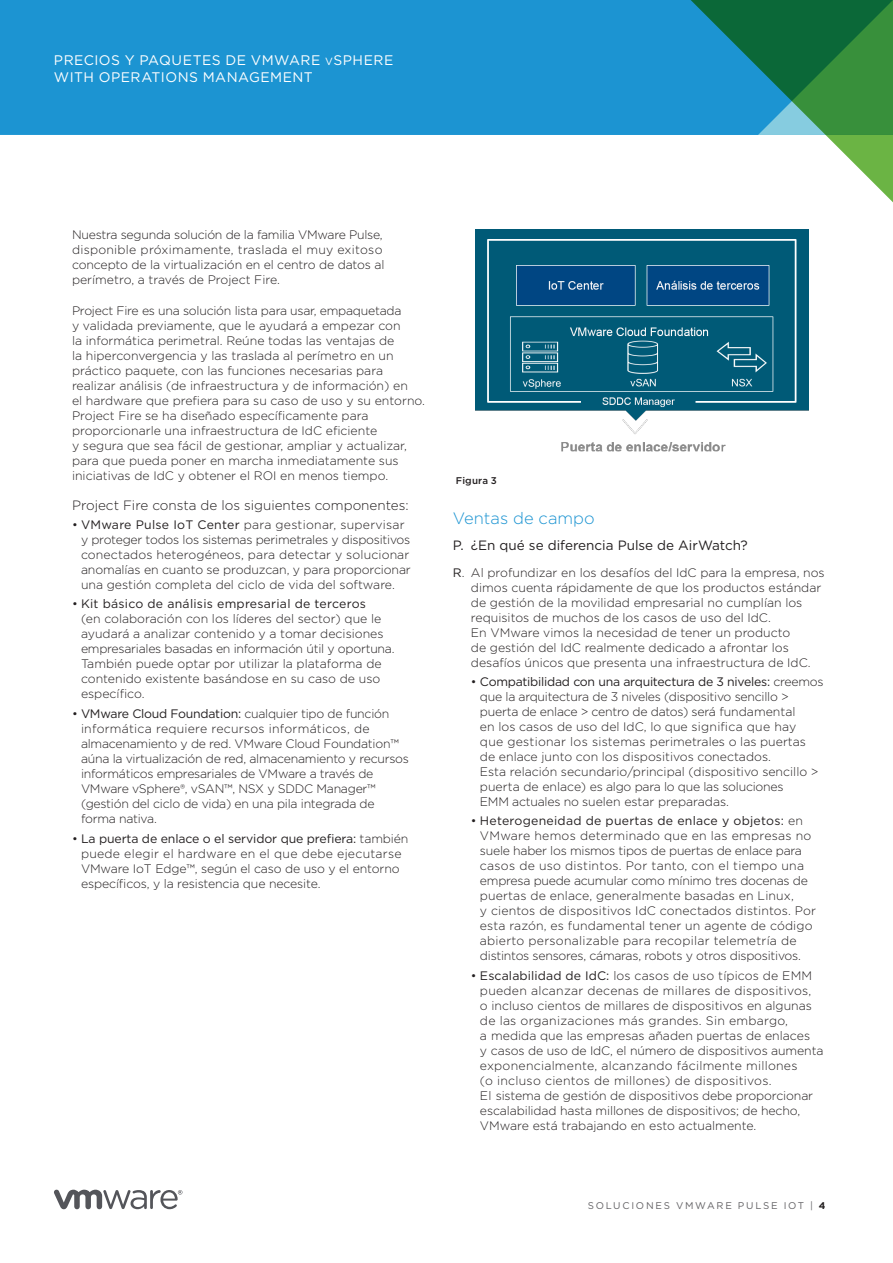
<style>
.page{position:relative;width:893px;height:1263px;background:#fff}
.page>*{position:absolute;margin:0;border:0;box-sizing:border-box;transform-origin:0 0}
._4a__SUBHEAD-1{font:300 16.5px "Gotham";color:#1c94d2}
.FOLIO-WHITE{font:13.8px/17.2px "Gotham";letter-spacing:.035em;color:#fff}
._5a__QUESTION-SUBHEA{font:300 13.5px "Gotham";color:#231f20}
._5a__QUESTION-SUBHEA-2{font:13.5px "Gotham";color:#231f20}
._5a__QUESTION-SUBHEA-3{font:300 12.3px/15px "Gotham";color:#231f20}
._5a__QUESTION-SUBHEA-4{font:300 12.3px/15px "Gotham";letter-spacing:-.02em;color:#231f20}
.FOLIO-BOTTOM-GRAY{font:9.75px "Gotham";letter-spacing:.18em;color:#636265}
._7a__CAPTION_BODY{font:500 9.75px "Gotham";letter-spacing:.015em;color:#231f20}
.s1{font-size:10.35px}
.s2{font-weight:400}
.s3{font-weight:700;color:#231f20}
</style>
<div class="page">
<svg style="left:54px;top:1190px;width:128px;height:19px"></svg>
<div style="left:0;top:0;width:893px;height:135px;background:#1c94d2"></div>
<svg style="left:691px;top:0;width:202px;height:203px"></svg>
<img style="left:476px;top:229px;width:333px;height:223px">
<p class="FOLIO-WHITE" style="left:54px;top:51px;width:341px">PRECIOS Y PAQUETES DE VMWARE <span class="s1">v</span>SPHERE<br>WITH OPERATIONS MANAGEMENT</p>
<p class="_5a__QUESTION-SUBHEA-3" style="left:72px;top:227px;width:314px">Nuestra segunda solución de la familia VMware Pulse, disponible próximamente, traslada el muy exitoso concepto de la virtualización en el centro de datos al perímetro, a través de Project Fire.</p>
<p class="_5a__QUESTION-SUBHEA-3" style="left:72px;top:302px;width:355px">Project Fire es una solución lista para usar, empaquetada<br>y validada previamente, que le ayudará a empezar con<br>la informática perimetral. Reúne todas las ventajas de<br>la hiperconvergencia y las traslada al perímetro en un práctico paquete, con las funciones necesarias para realizar análisis (de infraestructura y de información) en<br>el hardware que prefiera para su caso de uso y su entorno.<br>Project Fire se ha diseñado específicamente para proporcionarle una infraestructura de IdC eficiente<br>y segura que sea fácil de gestionar, ampliar y actualizar, para que pueda poner en marcha inmediatamente sus iniciativas de IdC y obtener el ROI en menos tiempo.</p>
<p class="_5a__QUESTION-SUBHEA" style="left:72px;top:496px;width:338px">Project Fire consta de los siguientes componentes:</p>
<p class="_5a__QUESTION-SUBHEA-3" style="left:81px;top:517px;width:331px;text-indent:-9px">• <span class="s2">VMware Pulse IoT Center</span> para gestionar, supervisar y proteger todos los sistemas perimetrales y dispositivos conectados heterogéneos, para detectar y solucionar anomalías en cuanto se produzcan, y para proporcionar una gestión completa del ciclo de vida del software.</p>
<p class="_5a__QUESTION-SUBHEA-3" style="left:81px;top:596px;width:315px;text-indent:-9px">• <span class="s2">Kit básico de análisis empresarial de terceros<br></span>(en colaboración con los líderes del sector) que le ayudará a analizar contenido y a tomar decisiones empresariales basadas en información útil y oportuna.<br>También puede optar por utilizar la plataforma de contenido existente basándose en su caso de uso específico.</p>
<p class="_5a__QUESTION-SUBHEA-4" style="left:81px;top:706px;width:330px;text-indent:-9px">• <span class="s2">VMware Cloud Foundation:</span> cualquier tipo de función informática requiere recursos informáticos, de almacenamiento y de red. VMware Cloud Foundation™ aúna la virtualización de red, almacenamiento y recursos informáticos empresariales de VMware a través de VMware vSphere®, vSAN™, NSX y SDDC Manager™ (gestión del ciclo de vida) en una pila integrada de forma nativa.</p>
<p class="_5a__QUESTION-SUBHEA-3" style="left:81px;top:830px;width:329px;text-indent:-9px">• <span class="s2">La puerta de enlace o el servidor que prefiera:</span> también puede elegir el hardware en el que debe ejecutarse VMware IoT Edge™, según el caso de uso y el entorno específicos, y la resistencia que necesite.</p>
<p class="_7a__CAPTION_BODY" style="left:456px;top:474px;width:43px">Figura 3</p>
<p class="_4a__SUBHEAD-1" style="left:453px;top:508px;width:143px">Ventas de campo</p>
<p class="_5a__QUESTION-SUBHEA-2" style="left:453px;top:536px;width:296px">P. ¿En qué se diferencia Pulse de AirWatch?</p>
<p class="_5a__QUESTION-SUBHEA-3" style="left:471px;top:564px;width:355px;text-indent:-18px"><span class="s2">R</span>. Al profundizar en los desafíos del IdC para la empresa, nos dimos cuenta rápidamente de que los productos estándar de gestión de la movilidad empresarial no cumplían los requisitos de muchos de los casos de uso del IdC.<br>En VMware vimos la necesidad de tener un producto<br>de gestión del IdC realmente dedicado a afrontar los desafíos únicos que presenta una infraestructura de IdC.</p>
<p class="_5a__QUESTION-SUBHEA-3" style="left:480px;top:674px;width:345px;text-indent:-9px">• <span class="s2">Compatibilidad con una arquitectura de 3 niveles:</span> creemos que la arquitectura de 3 niveles (dispositivo sencillo &gt; puerta de enlace &gt; centro de datos) será fundamental<br>en los casos de uso del IdC, lo que significa que hay<br>que gestionar los sistemas perimetrales o las puertas de enlace junto con los dispositivos conectados.<br>Esta relación secundario/principal (dispositivo sencillo &gt; puerta de enlace) es algo para lo que las soluciones<br>EMM actuales no suelen estar preparadas.</p>
<p class="_5a__QUESTION-SUBHEA-3" style="left:480px;top:813px;width:338px;text-indent:-9px">• <span class="s2">Heterogeneidad de puertas de enlace y objetos:</span> en VMware hemos determinado que en las empresas no suele haber los mismos tipos de puertas de enlace para casos de uso distintos. Por tanto, con el tiempo una empresa puede acumular como mínimo tres docenas de puertas de enlace, generalmente basadas en Linux,<br>y cientos de dispositivos IdC conectados distintos. Por esta razón, es fundamental tener un agente de código abierto personalizable para recopilar telemetría de distintos sensores, cámaras, robots y otros dispositivos.</p>
<p class="_5a__QUESTION-SUBHEA-3" style="left:480px;top:967px;width:345px;text-indent:-9px">• <span class="s2">Escalabilidad de IdC:</span> los casos de uso típicos de EMM pueden alcanzar decenas de millares de dispositivos,<br>o incluso cientos de millares de dispositivos en algunas de las organizaciones más grandes. Sin embargo,<br>a medida que las empresas añaden puertas de enlaces<br>y casos de uso de IdC, el número de dispositivos aumenta exponencialmente, alcanzando fácilmente millones<br>(o incluso cientos de millones) de dispositivos.<br>El sistema de gestión de dispositivos debe proporcionar escalabilidad hasta millones de dispositivos; de hecho, VMware está trabajando en esto actualmente.</p>
<p class="FOLIO-BOTTOM-GRAY" style="left:588px;top:1199px;width:239px">SOLUCIONES VMWARE PULSE IOT | <span class="s3">4</span></p>
</div>
